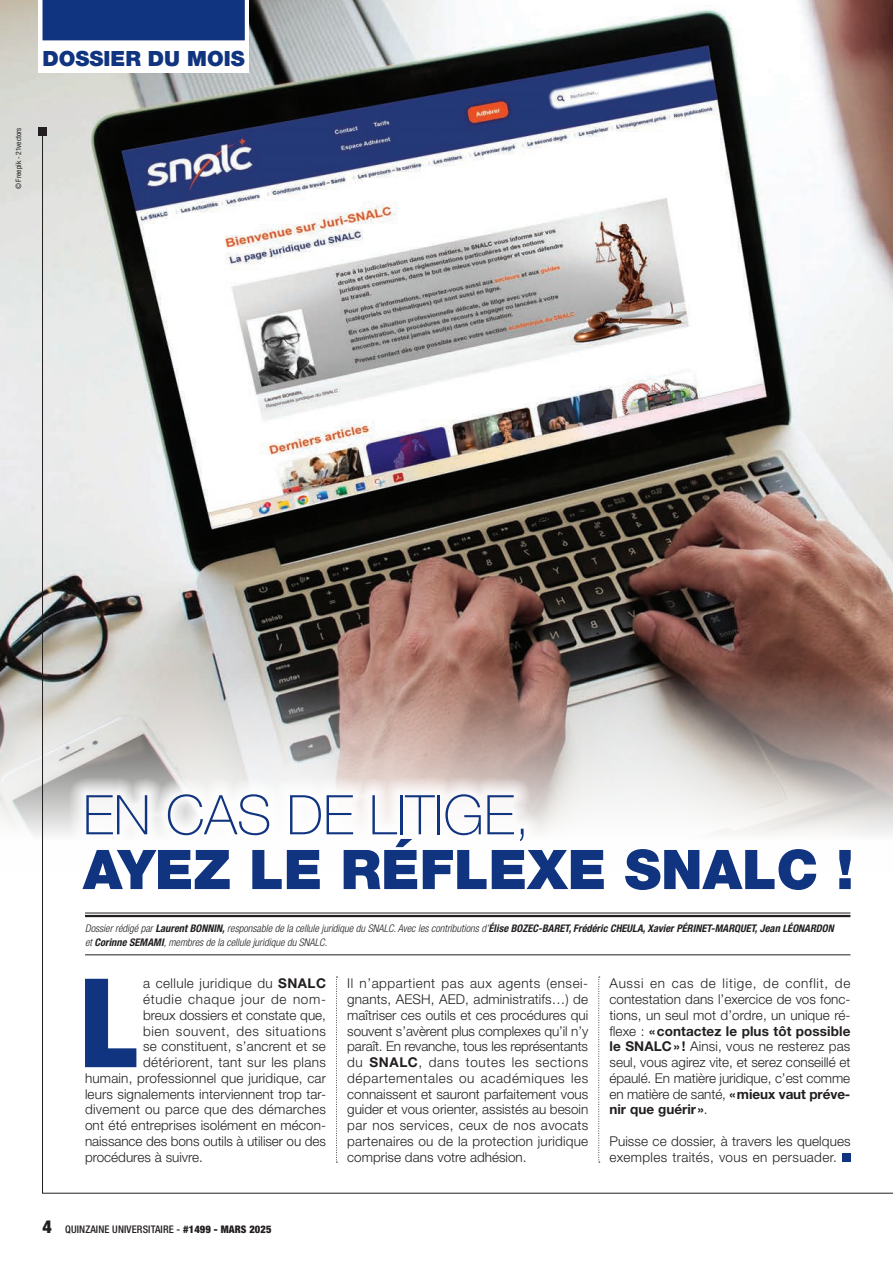
<style>
.page{position:relative;width:893px;height:1263px;background:#fff}
.page>*{position:absolute;margin:0;border:0;box-sizing:border-box;transform-origin:0 0}
.t1{font:900 condensed 123.75px "Helvetica Neue LT Pro";color:#10347f}
.Titre_édito{font:900 54.75px/54.8px "Helvetica Neue LT Pro";color:#10347f}
.t2{font:900 21px "Helvetica Neue LT Pro";color:#10347f}
.t3{font:900 condensed 18px "Helvetica Neue LT Pro";color:#231f20}
.t4{font:300 13.5px/15.8px "Helvetica Neue LT Pro";letter-spacing:.01em;color:#231f20;text-align:justify}
.t5{font:300 13.5px "Helvetica Neue LT Pro";letter-spacing:.045em;color:#231f20}
.t6{font:300 13.5px "Helvetica Neue LT Pro";letter-spacing:.03em;color:#231f20}
.t7{font:italic 300 condensed 10.5px/13.5px "Helvetica Neue LT Pro";color:#231f20}
.t8{font:500 condensed 10.5px "Helvetica Neue LT Pro";letter-spacing:.01em;color:#231f20}
.t9{font:condensed 7.5px "Helvetica Neue LT Pro";color:#231f20}
.s1{font-weight:100}
.s2{font-weight:700}
.s3{font-weight:900}
</style>
<div class="page">
<img style="left:0;top:0;width:893px;height:835px">
<svg style="left:38px;top:128px;width:9px;height:8px"></svg>
<img style="left:42px;top:131px;width:851px;height:1063px">
<div style="left:65px;top:777px;width:803px;height:131px;background:#fff;opacity:.85"></div>
<svg style="left:336px;top:977px;width:1px;height:186px"></svg>
<svg style="left:842px;top:1153px;width:8px;height:9px"></svg>
<hr style="left:85px;top:913px;width:765px;height:1px;background:#231f20">
<hr style="left:85px;top:915px;width:765px;height:2px;background:#231f20">
<hr style="left:85px;top:954px;width:765px;height:1px;background:#231f20">
<svg style="left:598px;top:977px;width:2px;height:186px"></svg>
<div style="left:38px;top:0;width:211px;height:72px;background:#fff"></div>
<div style="left:43px;top:0;width:202px;height:40px;background:#10347f"></div>
<p class="t2" style="left:43px;top:46px;width:204px">DOSSIER DU MOIS</p>
<p class="t9" style="left:14px;top:189px;width:63px;rotate:-90deg">© Freepik - 21vectors</p>
<p class="Titre_édito" style="left:83px;top:787px;width:772px"><span class="s1">EN CAS DE LITIGE,<br></span>AYEZ LE RÉFLEXE SNALC !</p>
<p class="t7" style="left:85px;top:922px;width:750px">Dossier rédigé par <span class="s2">Laurent BONNIN,</span> responsable de la cellule juridique du SNALC. Avec les contributions d’<span class="s2">Élise BOZEC-BARET, Frédéric CHEULA, Xavier PÉRINET-MARQUET, Jean LÉONARDON </span>et <span class="s2">Corinne SEMAMI</span>, membres de la cellule juridique du SNALC.</p>
<p class="t1" style="left:80px;top:947px;width:59px">L</p>
<p class="t6" style="left:143px;top:975px;width:184px">a cellule juridique du <span class="s2">SNALC</span></p>
<p class="t4" style="left:347px;top:975px;width:243px">Il n’appartient pas aux agents (ensei&shy;gnants, AESH, AED, administratifs…) de maîtriser ces outils et ces procédures qui souvent s’avèrent plus complexes qu’il n’y paraît. En revanche, tous les représentants du <span class="s2">SNALC</span>, dans toutes les sections départementales ou académiques les connaissent et sauront parfaitement vous guider et vous orienter, assistés au besoin par nos services, ceux de nos avocats partenaires ou de la protection juridique comprise dans votre adhésion.</p>
<p class="t4" style="left:609px;top:975px;width:243px">Aussi en cas de litige, de conflit, de contestation dans l’exercice de vos fonc&shy;tions, un seul mot d’ordre, un unique ré&shy;flexe : <span class="s2">«contactez le plus tôt possible le SNALC» !</span> Ainsi, vous ne resterez pas seul, vous agirez vite, et serez conseillé et épaulé. En matière juridique, c’est comme en matière de santé, <span class="s2">«mieux vaut préve&shy;nir que guérir »</span>.</p>
<p class="t5" style="left:143px;top:991px;width:184px">étudie chaque jour de nom-</p>
<p class="t4" style="left:143px;top:1007px;width:184px">breux dossiers et constate que,</p>
<p class="t5" style="left:143px;top:1023px;width:184px">bien souvent, des situations</p>
<p class="t4" style="left:143px;top:1038px;width:184px">se constituent, s’ancrent et se</p>
<p class="t4" style="left:143px;top:1054px;width:184px">détériorent, tant sur les plans</p>
<p class="t4" style="left:85px;top:1070px;width:243px">humain, professionnel que juridique, car</p>
<p class="t4" style="left:85px;top:1086px;width:242px">leurs signalements interviennent trop tar-</p>
<p class="t4" style="left:85px;top:1101px;width:242px">divement ou parce que des démarches</p>
<p class="t4" style="left:85px;top:1117px;width:242px">ont été entreprises isolément en mécon-</p>
<p class="t4" style="left:85px;top:1133px;width:242px">naissance des bons outils à utiliser ou des</p>
<p class="t4" style="left:85px;top:1149px;width:119px">procédures à suivre.</p>
<p class="t4" style="left:609px;top:1133px;width:243px">Puisse ce dossier, à travers les quelques exemples traités, vous en persuader.</p>
<p class="t3" style="left:43px;top:1216px;width:11px">4</p>
<p class="t8" style="left:65px;top:1223px;width:208px">QUINZAINE UNIVERSITAIRE - <span class="s3">#1499 - MARS 2025</span></p>
</div>
